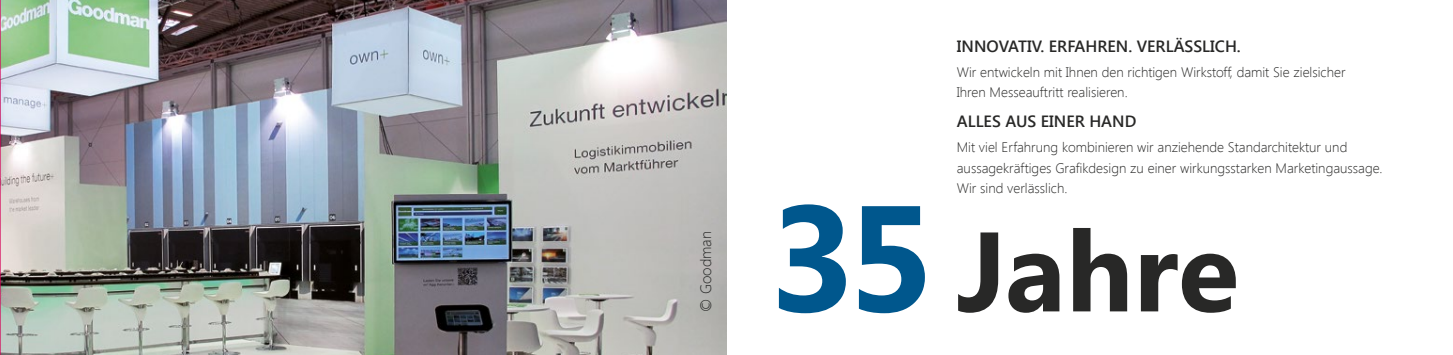
<style>
.page{position:relative;width:1453px;height:355px;background:#fff}
.page>*{position:absolute;margin:0;border:0;box-sizing:border-box;transform-origin:0 0}
.t1{font:700 112.5px "Segoe UI";color:#282827}
.t2{font:600 16.25px "Segoe UI";color:#282827}
.t3{font:300 15px "Segoe UI";color:#282827}
.t4{font:300 13.75px/20.6px "Segoe UI";color:#282827}
.s1{font-size:150px;color:#00578d}
</style>
<div class="page">
<img style="left:1px;top:0;width:725px;height:354px">
<hr style="left:0;top:0;width:1px;height:354px;background:#d60057">
<p class="t3" style="left:695px;top:311px;width:82px;rotate:-90deg">© Goodman</p>
<p class="t2" style="left:957px;top:35px;width:286px">INNOVATIV. ERFAHREN. VERLÄSSLICH.</p>
<p class="t4" style="left:957px;top:61px;width:390px">Wir entwickeln mit Ihnen den richtigen Wirkstoff, damit Sie zielsicher<br>Ihren Messeauftritt realisieren.</p>
<p class="t2" style="left:957px;top:110px;width:181px">ALLES AUS EINER HAND</p>
<p class="t4" style="left:957px;top:136px;width:427px">Mit viel Erfahrung kombinieren wir anziehende Standarchitektur und aussagekräftiges Grafikdesign zu einer wirkungsstarken Marketingaussage.<br>Wir sind verlässlich.</p>
<h1 class="t1" style="left:768px;top:191px;width:472px"><span class="s1">35</span> Jahre</h1>
</div>
